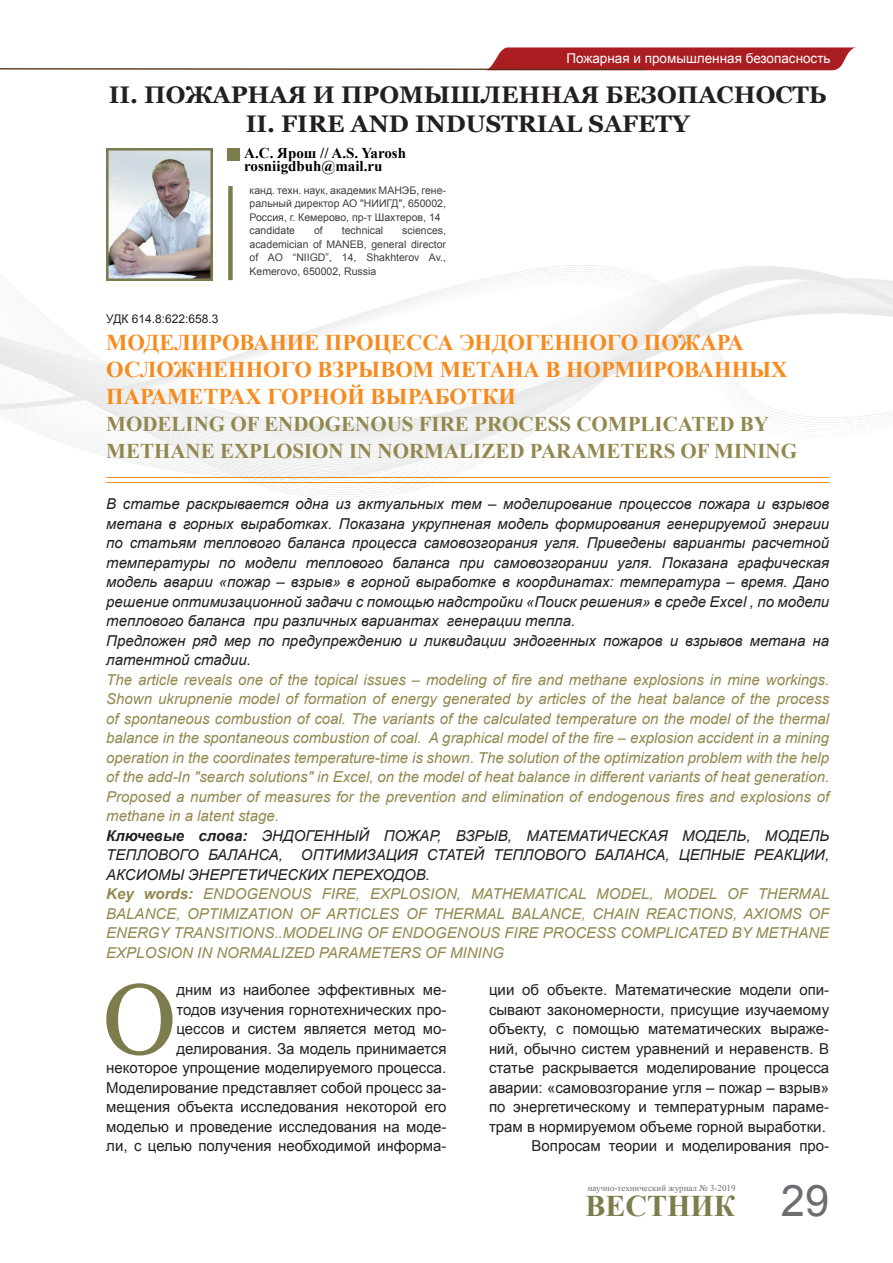
<style>
.page{position:relative;width:893px;height:1263px;background:#fff}
.page>*{position:absolute;margin:0;border:0;box-sizing:border-box;transform-origin:0 0}
.t1{font:99.45px "Georgia";color:#7d7c4c}
.t2{font:43.5px "Arial";color:#6c6d70}
.t3{font:700 30px "Times New Roman";color:#7d7c4c}
.t4{font:700 24px/28.8px "Georgia";color:#231f20;text-align:center}
.t5{font:700 22.5px/27px "Times New Roman";color:#f68b1f}
.t6{font:700 21px/27px "Times New Roman";color:#92884f}
.t7{font:italic 15px/19.5px "Arial";color:#92884f}
.t8{font:15px/19.5px "Arial";color:#231f20;text-align:right}
.t9{font:italic 15px/19.5px "Arial";color:#231f20}
.t10{font:700 15px/13.5px "Times New Roman";color:#000001}
.t11{font:13.5px "Arial";color:#fff}
.t12{font:12px "Arial";color:#231f20}
.t13{font:10.5px/13.5px "Arial";color:#3e3e3f}
.t14{font:9px "Times New Roman";color:#6c6d70}
.s1{font-weight:700;color:#231f20}
.s2{color:#231f20}
.s3{font-weight:700}
</style>
<div class="page">
<img style="left:486px;top:47px;width:370px;height:24px">
<svg style="left:0;top:67px;width:646px;height:3px"></svg>
<img style="left:0;top:148px;width:893px;height:352px">
<img style="left:106px;top:149px;width:106px;height:131px">
<div style="left:228px;top:186px;width:5px;height:94px;background:#7d7c4c"></div>
<hr style="left:106px;top:477px;width:723px;height:1px;background:#f68b1f">
<hr style="left:106px;top:482px;width:723px;height:1px;background:#f68b1f">
<div style="left:227px;top:148px;width:13px;height:13px;background:#7d7c4c"></div>
<p class="t11" style="left:566px;top:49px;width:266px">Пожарная и промышленная безопасность</p>
<h3 class="t4" style="left:109px;top:79px;width:719px">II. ПОЖАРНАЯ И ПРОМЫШЛЕННАЯ БЕЗОПАСНОСТЬ<br>II. FIRE AND INDUSTRIAL SAFETY</h3>
<p class="t10" style="left:244px;top:146px;width:163px">А.С. Ярош // A.S. Yarosh rosniigdbuh@mail.ru</p>
<p class="t13" style="left:250px;top:183px;width:198px">канд. техн. наук, академик МАНЭБ, гене&shy;ральный директор АО "НИИГД", 650002,<br>Россия, г. Кемерово, пр-т Шахтеров, 14 candidate</p>
<p class="t13" style="left:314px;top:224px;width:10px">of</p>
<p class="t13" style="left:342px;top:224px;width:43px">technical</p>
<p class="t13" style="left:250px;top:224px;width:198px;text-align:justify;text-indent:153px">sciences, academician of MANEB, general director of AO “NIIGD”, 14, Shakhterov Av., Kemerovo, 650002, Russia</p>
<p class="t12" style="left:106px;top:311px;width:114px">УДК 614.8:622:658.3</p>
<h3 class="t5" style="left:106px;top:329px;width:683px">МОДЕЛИРОВАНИЕ ПРОЦЕССА ЭНДОГЕННОГО ПОЖАРА<br>ОСЛОЖНЕННОГО ВЗРЫВОМ МЕТАНА В НОРМИРОВАННЫХ<br>ПАРАМЕТРАХ ГОРНОЙ ВЫРАБОТКИ</h3>
<h3 class="t6" style="left:106px;top:410px;width:692px">MODELING OF ENDOGENOUS FIRE PROCESS COMPLICATED BY<br>METHANE EXPLOSION IN NORMALIZED PARAMETERS OF MINING</h3>
<p class="t9" style="left:106px;top:494px;width:724px">В статье раскрывается одна из актуальных тем – моделирование процессов пожара и взрывов метана в горных выработках. Показана укрупненая модель формирования генерируемой энергии по статьям теплового баланса процесса самовозгорания угля. Приведены варианты расчетной температуры по модели теплового баланса при самовозгорании угля. Показана графическая модель аварии «пожар – взрыв» в горной выработке в координатах: температура – время. Дано решение оптимизационной задачи с помощью надстройки «Поиск решения» в среде Excel , по модели теплового баланса при различных вариантах генерации тепла.<br>Предложен ряд мер по предупреждению и ликвидации эндогенных пожаров и взрывов метана на латентной стадии.</p>
<p class="t7" style="left:106px;top:670px;width:725px">The article reveals one of the topical issues – modeling of fire and methane explosions in mine workings.<br>Shown ukrupnenie model of formation of energy generated by articles of the heat balance of the process of spontaneous combustion of coal. The variants of the calculated temperature on the model of the thermal balance in the spontaneous combustion of coal. A graphical model of the fire – explosion accident in a mining operation in the coordinates temperature-time is shown. The solution of the optimization problem with the help of the add-In "search solutions" in Excel, on the model of heat balance in different variants of heat generation.<br>Proposed a number of measures for the prevention and elimination of endogenous fires and explosions of methane in a latent stage.<br><span class="s1">Ключевые слова:</span> <span class="s2">ЭНДОГЕННЫЙ ПОЖАР, ВЗРЫВ, МАТЕМАТИЧЕСКАЯ МОДЕЛЬ, МОДЕЛЬ ТЕПЛОВОГО БАЛАНСА, ОПТИМИЗАЦИЯ СТАТЕЙ ТЕПЛОВОГО БАЛАНСА, ЦЕПНЫЕ РЕАКЦИИ, АКСИОМЫ ЭНЕРГЕТИЧЕСКИХ ПЕРЕХОДОВ.<br></span><span class="s3">Key words:</span> ENDOGENOUS FIRE, EXPLOSION, MATHEMATICAL MODEL, MODEL OF THERMAL BALANCE, OPTIMIZATION OF ARTICLES OF THERMAL BALANCE, CHAIN REACTIONS, AXIOMS OF ENERGY TRANSITIONS..MODELING OF ENDOGENOUS FIRE PROCESS COMPLICATED BY METHANE EXPLOSION IN NORMALIZED PARAMETERS OF MINING</p>
<h1 class="t1" style="left:102px;top:947px;width:75px">О</h1>
<p class="t8" style="left:106px;top:980px;width:342px">дним из наиболее эффективных ме-<br>тодов изучения горнотехнических про-<br>цессов и систем является метод мо&shy;делирования. За модель принимается некоторое упрощение моделируемого процесса.<br>Моделирование представляет собой процесс за&shy;мещения объекта исследования некоторой его моделью и проведение исследования на моде&shy;ли, с целью получения необходимой информа-</p>
<p class="t8" style="left:489px;top:980px;width:342px">ции об объекте. Математические модели опи&shy;сывают закономерности, присущие изучаемому объекту, с помощью математических выраже&shy;ний, обычно систем уравнений и неравенств. В статье раскрывается моделирование процесса аварии: «самовозгорание угля – пожар – взрыв» по энергетическому и температурным параме&shy;трам в нормируемом объеме горной выработки.<br>Вопросам теории и моделирования про-</p>
<p class="t14" style="left:588px;top:1181px;width:149px">научно-технический журнал № 3-2019</p>
<h3 class="t3" style="left:585px;top:1185px;width:152px">ВЕСТНИК</h3>
<h2 class="t2" style="left:781px;top:1172px;width:50px">29</h2>
</div>
